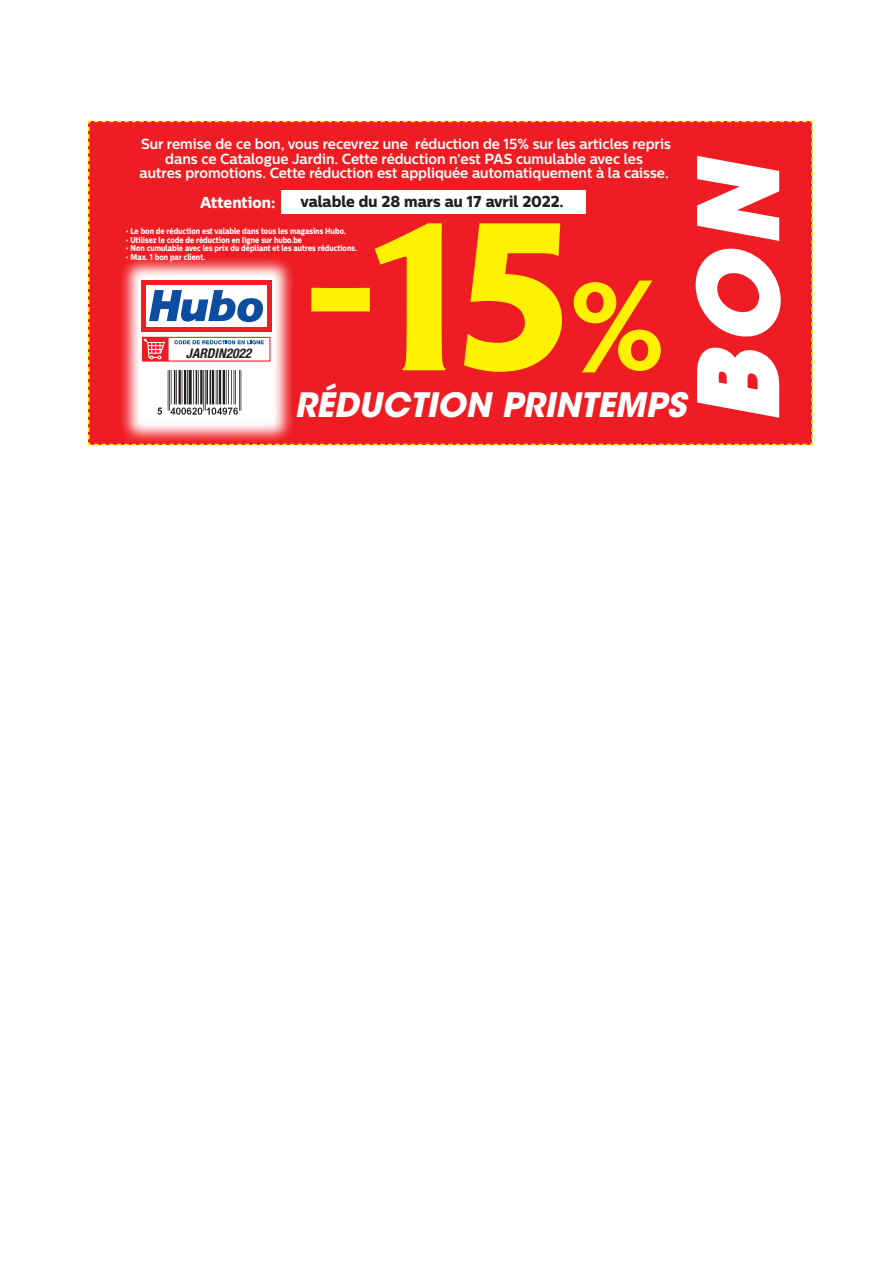
<style>
.page{position:relative;width:893px;height:1263px;background:#fff}
.page>*{position:absolute;margin:0;border:0;box-sizing:border-box;transform-origin:0 0}
.t1{font:700 188.4px "Penumbra Flare Std";color:#fff101}
.Tekst-Titel{font:italic 700 105.3px "ITC Avant Garde Std";color:#fff}
.Tekst-Titel-2{font:italic 700 33.45px "ITC Avant Garde Std";color:#fff}
.t2{font:15.75px "Centrale Sans X Bold";color:#231f20;scale:.95 1}
.t3{font:15.75px "Centrale Sans X Bold";color:#fff;scale:.95 1}
.t4{font:700 14.55px/14.5px "Centrale Sans";color:#fff;text-align:center;scale:.95 1}
.Action-Voordeel-Wit{font:italic 700 condensed 13.35px "Helvetica Neue LT Std";color:#231f20}
.t5{font:8.55px "Centrale Sans X Bold";color:#fff;scale:.84 1}
.s1{font-size:113.1px}
</style>
<div class="page">
<svg style="left:88px;top:120px;width:725px;height:326px;background:#ed3e42"></svg>
<p class="t4" style="left:139px;top:136px;width:561px">Sur remise de ce bon, vous recevrez une réduction de 15% sur les articles repris dans ce Catalogue Jardin. Cette réduction n’est PAS cumulable avec les<br>autres promotions. Cette réduction est appliquée automatiquement à la caisse.</p>
<p class="t3" style="left:200px;top:192px;width:81px">Attention:</p>
<p class="t2" style="left:301px;top:192px;width:279px">valable du 28 mars au 17 avril 2022.</p>
<p class="t1" style="left:306px;top:178px;width:360px">-15<span class="s1">%</span></p>
<p class="t5" style="left:126px;top:226px;width:263px">· Le bon de réduction est valable dans tous les magasins Hubo.</p>
<p class="t5" style="left:126px;top:234px;width:211px">· Utilisez le code de réduction en ligne sur hubo.be</p>
<p class="t5" style="left:126px;top:243px;width:276px">· Non cumulable avec les prix du dépliant et les autres réductions.</p>
<p class="t5" style="left:126px;top:251px;width:96px">· Max. 1 bon par client.</p>
<p class="Action-Voordeel-Wit" style="left:186px;top:345px;width:67px">JARDIN2022</p>
<p class="Tekst-Titel-2" style="left:294px;top:383px;width:393px">RÉDUCTION PRINTEMPS</p>
<p class="Tekst-Titel" style="left:670px;top:422px;width:265px;rotate:-90deg">BON</p>
</div>
